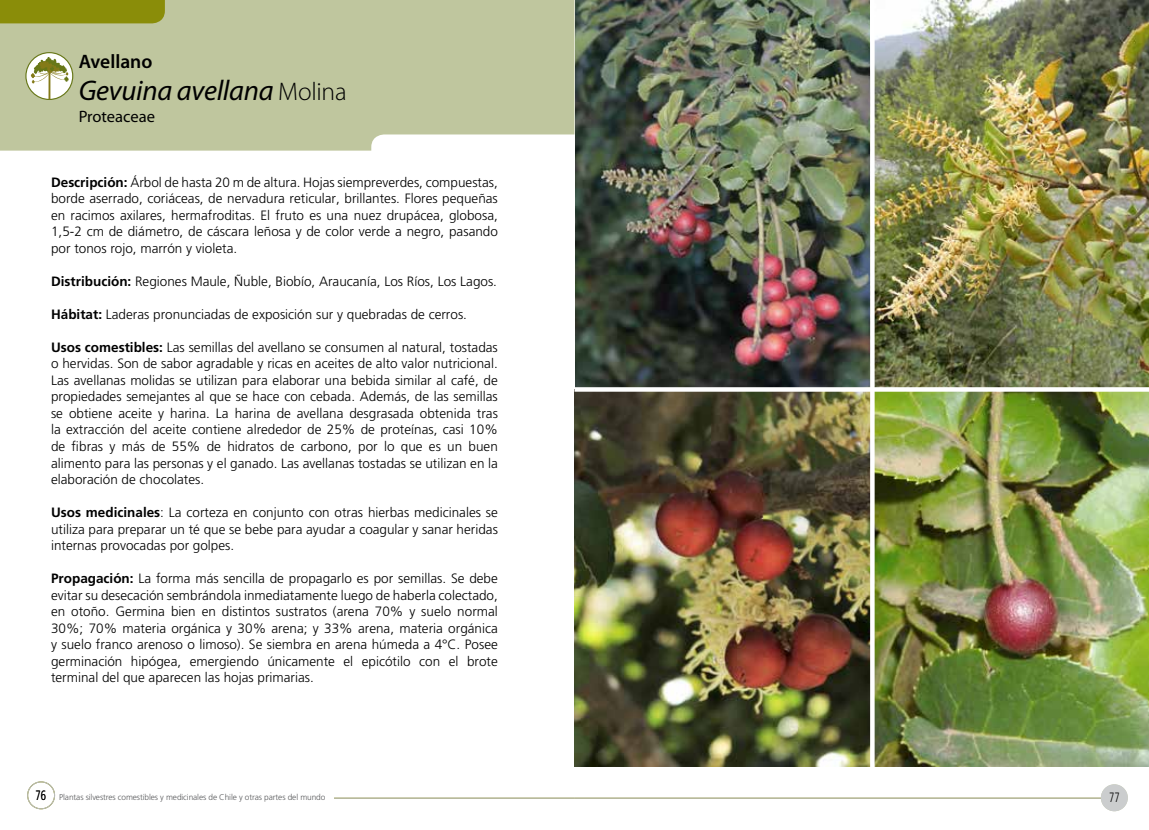
<style>
.page{position:relative;width:1149px;height:830px;background:#fff}
.page>*{position:absolute;margin:0;border:0;box-sizing:border-box;transform-origin:0 0}
.t1{font:italic 28.5px "Myriad Pro";letter-spacing:-.01em;color:#000}
.t2{font:600 19.5px "Myriad Pro";color:#000}
.t3{font:16.5px "Myriad Pro";color:#000}
.t4{font:300 13.5px/16.5px "Frutiger LT Std";color:#000;text-align:justify}
.t5{font:300 condensed 13.5px "Frutiger LT Std";color:#000;scale:.81 1}
.t6{font:300 8.25px "Frutiger LT Std";letter-spacing:-.01em;color:#58595b}
.s1{font-weight:300;font-style:normal;font-size:25.5px}
.s2{font-weight:700}
.s3{font-stretch:condensed;font-size:13.5px;color:#000}
</style>
<div class="page">
<div style="left:27px;top:781px;width:28px;height:27px;border:1px solid #bcbec0;border-radius:50%"></div>
<div style="left:1100px;top:784px;width:27px;height:26px;background:#cbcdce;border-radius:50%"></div>
<hr style="left:334px;top:797px;width:240px;height:1px;background:#bcbec0">
<hr style="left:574px;top:797px;width:526px;height:1px;background:#bcbec0">
<img style="left:575px;top:0;width:294px;height:387px">
<img style="left:874px;top:0;width:274px;height:387px">
<svg style="left:0;top:0;width:574px;height:150px;background:#bec59a"></svg>
<img style="left:574px;top:391px;width:574px;height:374px">
<svg style="left:574px;top:387px;width:574px;height:4px"></svg>
<svg style="left:869px;top:0;width:5px;height:767px"></svg>
<svg style="left:26px;top:53px;width:47px;height:46px"></svg>
<div style="left:25px;top:52px;width:48px;height:48px;border:1px solid #677718;border-radius:50%"></div>
<svg style="left:31px;top:57px;width:38px;height:42px"></svg>
<h2 class="t2" style="left:79px;top:51px;width:75px">Avellano</h2>
<h1 class="t1" style="left:79px;top:75px;width:269px">Gevuina avellana <span class="s1">Molina</span></h1>
<p class="t3" style="left:79px;top:108px;width:78px">Proteaceae</p>
<p class="t4" style="left:51px;top:174px;width:448px"><span class="s2">Descripción:</span> Árbol de hasta 20 m de altura. Hojas siempreverdes, compuestas, borde aserrado, coriáceas, de nervadura reticular, brillantes. Flores pequeñas en racimos axilares, hermafroditas. El fruto es una nuez drupácea, globosa, 1,5-2 cm de diámetro, de cáscara leñosa y de color verde a negro, pasando por tonos rojo, marrón y violeta.</p>
<p class="t4" style="left:51px;top:273px;width:447px"><span class="s2">Distribución:</span> Regiones Maule, Ñuble, Biobío, Araucanía, Los Ríos, Los Lagos.</p>
<p class="t4" style="left:51px;top:306px;width:417px"><span class="s2">Hábitat:</span> Laderas pronunciadas de exposición sur y quebradas de cerros.</p>
<p class="t4" style="left:51px;top:339px;width:448px"><span class="s2">Usos comestibles:</span> Las semillas del avellano se consumen al natural, tostadas o hervidas. Son de sabor agradable y ricas en aceites de alto valor nutricional.<br>Las avellanas molidas se utilizan para elaborar una bebida similar al café, de propiedades semejantes al que se hace con cebada. Además, de las semillas se obtiene aceite y harina. La harina de avellana desgrasada obtenida tras la extracción del aceite contiene alrededor de 25% de proteínas, casi 10% de fibras y más de 55% de hidratos de carbono, por lo que es un buen alimento para las personas y el ganado. Las avellanas tostadas se utilizan en la elaboración de chocolates.</p>
<p class="t4" style="left:51px;top:504px;width:448px"><span class="s2">Usos medicinales</span>: La corteza en conjunto con otras hierbas medicinales se utiliza para preparar un té que se bebe para ayudar a coagular y sanar heridas internas provocadas por golpes.</p>
<p class="t4" style="left:51px;top:570px;width:448px"><span class="s2">Propagación:</span> La forma más sencilla de propagarlo es por semillas. Se debe evitar su desecación sembrándola inmediatamente luego de haberla colectado, en otoño. Germina bien en distintos sustratos (arena 70% y suelo normal 30%; 70% materia orgánica y 30% arena; y 33% arena, materia orgánica y suelo franco arenoso o limoso). Se siembra en arena húmeda a 4°C. Posee germinación hipógea, emergiendo únicamente el epicótilo con el brote terminal del que aparecen las hojas primarias.</p>
<p class="t6" style="left:35px;top:791px;width:291px"><span class="s3">76</span> Plantas silvestres comestibles y medicinales de Chile y otras partes del mundo</p>
<p class="t5" style="left:1108px;top:789px;width:15px">77</p>
</div>
